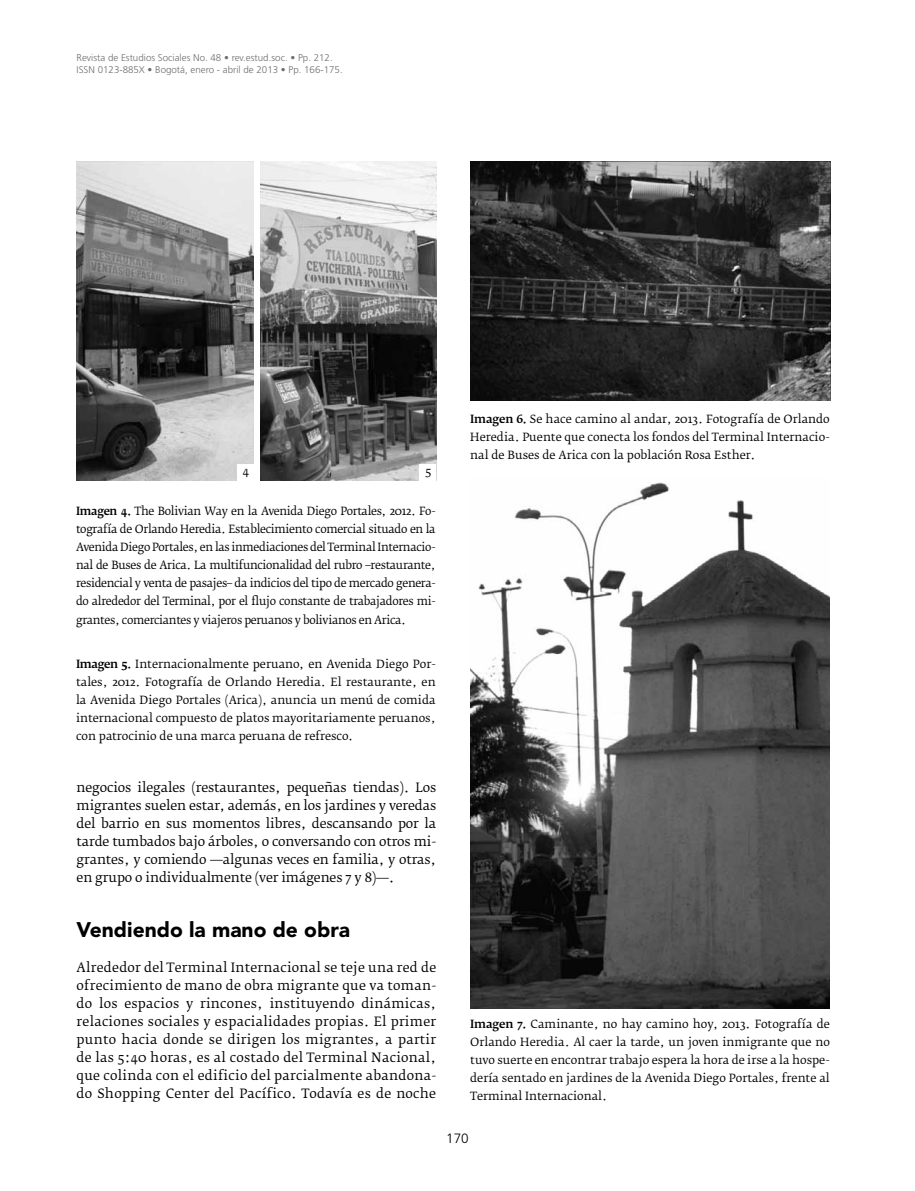
<style>
.page{position:relative;width:915px;height:1191px;background:#fff}
.page>*{position:absolute;margin:0;border:0;box-sizing:border-box;transform-origin:0 0}
.t1{font:900 21px "Avenir LT Std";color:#000}
.t2{font:300 13.5px "Frutiger LT Std";color:#000}
.t3{font:12.75px/18px "Fedra Serif B";letter-spacing:-.005em;color:#000;text-align:justify}
.t4{font:11.25px/18px "Fedra Serif B";color:#000;text-align:justify}
.t5{font:300 9.75px/12px "Frutiger LT Std";color:#706f6f}
.s1{font-weight:500}
</style>
<div class="page">
<img style="left:77px;top:162px;width:176px;height:318px">
<img style="left:260px;top:162px;width:176px;height:318px">
<img style="left:470px;top:162px;width:360px;height:239px">
<img style="left:470px;top:482px;width:359px;height:526px">
<div style="left:419px;top:464px;width:17px;height:16px;background:#fff"></div>
<div style="left:237px;top:464px;width:16px;height:16px;background:#fff"></div>
<p class="t5" style="left:77px;top:51px;width:267px">Revista de Estudios Sociales No. 48 • rev.estud.soc. • Pp. 212.<br>ISSN 0123-885X • Bogotá, enero - abril de 2013 • Pp. 166-175.</p>
<p class="t4" style="left:242px;top:462px;width:8px">4</p>
<p class="t4" style="left:425px;top:462px;width:7px">5</p>
<p class="t4" style="left:76px;top:502px;width:361px"><span class="s1">Imagen 4.</span> The Bolivian Way en la Avenida Diego Portales, 2012. Fo&shy;tografía de Orlando Heredia. Establecimiento comercial situado en la Avenida Diego Portales, en las inmediaciones del Terminal Internacio&shy;nal de Buses de Arica. La multifuncionalidad del rubro –restaurante, residencial y venta de pasajes– da indicios del tipo de mercado genera&shy;do alrededor del Terminal, por el flujo constante de trabajadores mi&shy;grantes, comerciantes y viajeros peruanos y bolivianos en Arica.</p>
<p class="t4" style="left:76px;top:654px;width:361px"><span class="s1">Imagen 5.</span> Internacionalmente peruano, en Avenida Diego Por&shy;tales, 2012. Fotografía de Orlando Heredia. El restaurante, en la Avenida Diego Portales (Arica), anuncia un menú de comida internacional compuesto de platos mayoritariamente peruanos, con patrocinio de una marca peruana de refresco.</p>
<p class="t4" style="left:470px;top:410px;width:361px"><span class="s1">Imagen 6.</span> Se hace camino al andar, 2013. Fotografía de Orlando Heredia. Puente que conecta los fondos del Terminal Internacio&shy;nal de Buses de Arica con la población Rosa Esther.</p>
<p class="t3" style="left:77px;top:779px;width:361px">negocios ilegales (restaurantes, pequeñas tiendas). Los migrantes suelen estar, además, en los jardines y veredas del barrio en sus momentos libres, descansando por la tarde tumbados bajo árboles, o conversando con otros mi&shy;grantes, y comiendo —algunas veces en familia, y otras, en grupo o individualmente (ver imágenes 7 y 8)—.</p>
<h1 class="t1" style="left:77px;top:917px;width:275px">Vendiendo la mano de obra</h1>
<p class="t3" style="left:77px;top:959px;width:361px">Alrededor del Terminal Internacional se teje una red de ofrecimiento de mano de obra migrante que va toman&shy;do los espacios y rincones, instituyendo dinámicas, relaciones sociales y espacialidades propias. El primer punto hacia donde se dirigen los migrantes, a partir de las 5:40 horas, es al costado del Terminal Nacional, que colinda con el edificio del parcialmente abandona&shy;do Shopping Center del Pacífico. Todavía es de noche</p>
<p class="t4" style="left:470px;top:1015px;width:361px"><span class="s1">Imagen 7.</span> Caminante, no hay camino hoy, 2013. Fotografía de Orlando Heredia. Al caer la tarde, un joven inmigrante que no tuvo suerte en encontrar trabajo espera la hora de irse a la hospe&shy;dería sentado en jardines de la Avenida Diego Portales, frente al Terminal Internacional.</p>
<p class="t2" style="left:446px;top:1130px;width:24px">170</p>
</div>
